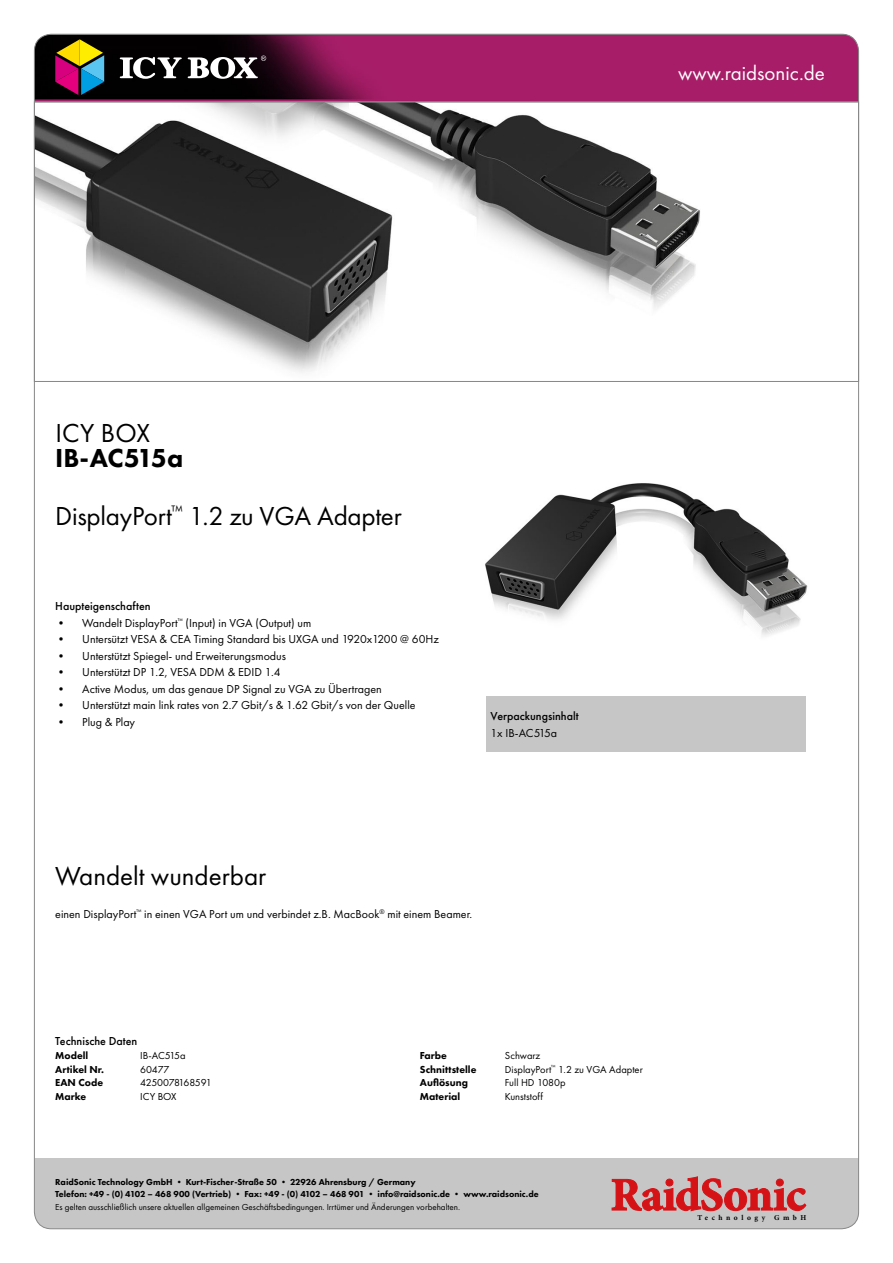
<style>
.page{position:relative;width:893px;height:1263px;background:#fff}
.page>*{position:absolute;margin:0;border:0;box-sizing:border-box;transform-origin:0 0}
.t1{font:27px "Futura PT";letter-spacing:-.01em;color:#000}
.t2{font:800 27px "Futura PT";letter-spacing:-.01em;color:#000}
.t3{font:21px "Futura PT";color:#fff}
.t4{font:12px "Futura PT";color:#000}
.t5{font:500 12px "Futura PT";color:#000}
.t6{font:800 10.5px/13.5px "Futura PT";color:#000}
.t7{font:10.5px/13.5px "Futura PT";color:#000}
.t8{font:10.5px/13.5px "Futura PT";letter-spacing:-.025em;color:#000}
.t9{font:800 9px/12px "Futura PT";color:#000}
.t10{font:9px "Futura PT";color:#000}
.t11{font:700 7.5px "Minion Pro";letter-spacing:.47em;color:#000}
</style>
<div class="page">
<svg style="left:36px;top:102px;width:821px;height:280px"></svg>
<img style="left:485px;top:483px;width:323px;height:153px">
<div style="left:34px;top:1159px;width:825px;height:70px;background:#c6c6c6"></div>
<svg style="left:612px;top:1176px;width:194px;height:35px"></svg>
<svg style="left:34px;top:34px;width:825px;height:68px"></svg>
<svg style="left:120px;top:56px;width:146px;height:23px"></svg>
<svg style="left:55px;top:39px;width:49px;height:56px"></svg>
<div style="left:486px;top:696px;width:320px;height:55px;background:#c6c6c6"></div>
<h2 class="t3" style="left:678px;top:60px;width:148px">www.raidsonic.de</h2>
<h1 class="t1" style="left:55px;top:417px;width:96px">ICY BOX</h1>
<h1 class="t2" style="left:55px;top:441px;width:129px">IB-AC515a</h1>
<h1 class="t1" style="left:55px;top:499px;width:348px">DisplayPort<sup>™</sup> 1.2 zu VGA Adapter</h1>
<p class="t5" style="left:55px;top:599px;width:97px">Haupteigenschaften</p>
<p class="t4" style="left:55px;top:616px;width:258px">• Wandelt DisplayPort<sup>™</sup> (Input) in VGA (Output) um</p>
<p class="t4" style="left:55px;top:632px;width:385px">• Untersützt VESA &amp; CEA Timing Standard bis UXGA und 1920x1200 @ 60Hz</p>
<p class="t4" style="left:55px;top:649px;width:232px">• Unterstützt Spiegel- und Erweiterungsmodus</p>
<p class="t4" style="left:55px;top:665px;width:227px">• Unterstützt DP 1.2, VESA DDM &amp; EDID 1.4</p>
<p class="t4" style="left:55px;top:682px;width:328px">• Active Modus, um das genaue DP Signal zu VGA zu Übertragen</p>
<p class="t4" style="left:55px;top:698px;width:362px">• Unterstützt main link rates von 2.7 Gbit/s &amp; 1.62 Gbit/s von der Quelle</p>
<p class="t4" style="left:55px;top:715px;width:81px">• Plug &amp; Play</p>
<p class="t5" style="left:490px;top:709px;width:90px">Verpackungsinhalt</p>
<p class="t4" style="left:490px;top:725px;width:68px">1x IB-AC515a</p>
<h1 class="t1" style="left:55px;top:860px;width:212px">Wandelt wunderbar</h1>
<p class="t4" style="left:55px;top:907px;width:419px">einen DisplayPort<sup>™</sup> in einen VGA Port um und verbindet z.B. MacBook<sup>®</sup> mit einem Beamer.</p>
<p class="t5" style="left:55px;top:1033px;width:84px">Technische Daten</p>
<p class="t6" style="left:55px;top:1049px;width:50px">Modell<br>Artikel Nr.<br>EAN Code<br>Marke</p>
<p class="t8" style="left:140px;top:1049px;width:73px">IB-AC515a<br>60477<br>4250078168591<br>ICY BOX</p>
<p class="t7" style="left:505px;top:1049px;width:139px">Schwarz<br>DisplayPort<sup>™</sup> 1.2 zu VGA Adapter<br>Full HD 1080p<br>Kunststoff</p>
<p class="t6" style="left:420px;top:1049px;width:58px">Farbe<br>Schnittstelle<br>Auflösung<br>Material</p>
<p class="t9" style="left:55px;top:1175px;width:485px">RaidSonic Technology GmbH • Kurt-Fischer-Straße 50 • 22926 Ahrensburg / Germany<br>Telefon: +49 - (0) 4102 – 468 900 (Vertrieb) • Fax: +49 - (0) 4102 – 468 901 • info@raidsonic.de • www.raidsonic.de</p>
<p class="t10" style="left:55px;top:1202px;width:406px">Es gelten ausschließlich unsere aktuellen allgemeinen Geschäftsbedingungen. Irrtümer und Änderungen vorbehalten.</p>
<p class="t11" style="left:697px;top:1212px;width:110px">Technology GmbH</p>
</div>
